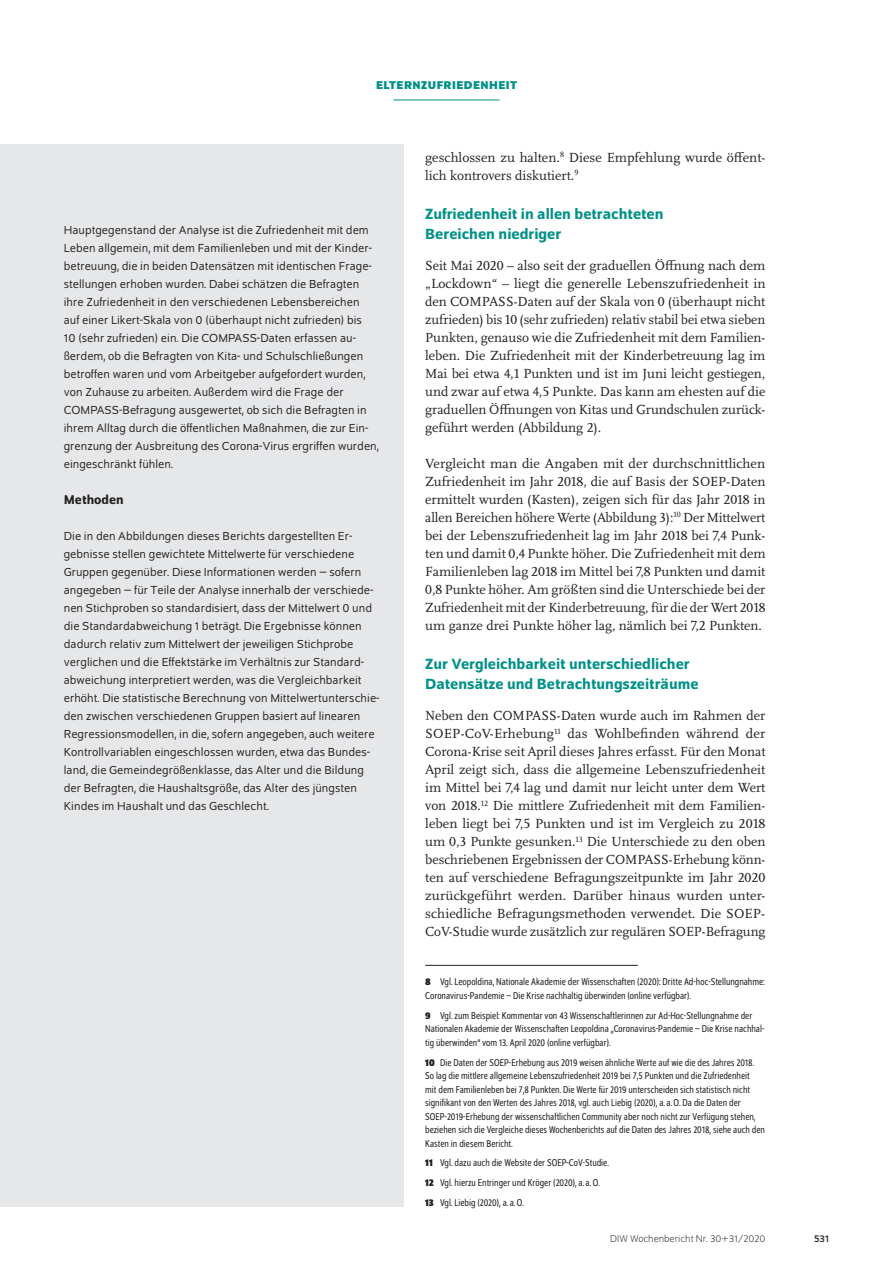
<style>
.page{position:relative;width:893px;height:1263px;background:#fff}
.page>*{position:absolute;margin:0;border:0;box-sizing:border-box;transform-origin:0 0}
.t1{font:500 15.75px/19.5px "Schumpeter";color:#009188}
.t2{font:13.8px/18px "Scala Pro";color:#231f20;text-align:justify}
.t3{font:500 13.5px "Schumpeter";color:#231f20}
.t4{font:12.3px/18px "Schumpeter Blond";letter-spacing:.005em;color:#231f20}
.t5{font:700 12px "Schumpeter";color:#009188}
.t6{font:semi-condensed 10.5px/13.5px "Schumpeter Blond";color:#231f20}
.t7{font:300 10.5px "Schumpeter";color:#231f20}
.t8{font:10.5px "Schumpeter";color:#231f20}
.s1{font-family:"Schumpeter";font-weight:700}
</style>
<div class="page">
<hr style="left:393px;top:100px;width:107px;height:1px;background:#009188">
<div style="left:0;top:144px;width:54px;height:1062px;background:#e6e7e9"></div>
<hr style="left:425px;top:965px;width:213px;height:1px;background:#231f20">
<div style="left:30px;top:144px;width:374px;height:1062px;background:#e6e7e9"></div>
<p class="t5" style="left:376px;top:79px;width:16px">ELTERNZUFRIEDENHEIT</p>
<p class="t4" style="left:64px;top:221px;width:317px">Hauptgegenstand der Analyse ist die Zufriedenheit mit dem Leben allgemein, mit dem Familienleben und mit der Kinder&shy;betreuung, die in beiden Datensätzen mit identischen Frage&shy;stellungen erhoben wurden. Dabei schätzen die Befragten ihre Zufriedenheit in den verschiedenen Lebensbereichen<br>auf einer Likert-Skala von 0 (überhaupt nicht zufrieden) bis<br>10 (sehr zufrieden) ein. Die COMPASS-Daten erfassen au&shy;ßerdem, ob die Befragten von Kita- und Schulschließungen betroffen waren und vom Arbeitgeber aufgefordert wurden, von Zuhause zu arbeiten. Außerdem wird die Frage der COMPASS-Befragung ausgewertet, ob sich die Befragten in ihrem Alltag durch die öffentlichen Maßnahmen, die zur Ein&shy;grenzung der Ausbreitung des Corona-Virus ergriffen wurden, eingeschränkt fühlen.</p>
<p class="t3" style="left:64px;top:493px;width:61px">Methoden</p>
<p class="t4" style="left:64px;top:527px;width:317px">Die in den Abbildungen dieses Berichts dargestellten Er&shy;gebnisse stellen gewichtete Mittelwerte für verschiedene Gruppen gegenüber. Diese Informationen werden – sofern angegeben – für Teile der Analyse innerhalb der verschiede&shy;nen Stichproben so standardisiert, dass der Mittelwert 0 und die Standardabweichung 1 beträgt. Die Ergebnisse können dadurch relativ zum Mittelwert der jeweiligen Stichprobe verglichen und die Effektstärke im Verhältnis zur Standard&shy;abweichung interpretiert werden, was die Vergleichbarkeit erhöht. Die statistische Berechnung von Mittelwertunterschie&shy;den zwischen verschiedenen Gruppen basiert auf linearen Regressionsmodellen, in die, sofern angegeben, auch weitere Kontrollvariablen eingeschlossen wurden, etwa das Bundes&shy;land, die Gemeindegrößenklasse, das Alter und die Bildung der Befragten, die Haushaltsgröße, das Alter des jüngsten Kindes im Haushalt und das Geschlecht.</p>
<p class="t2" style="left:425px;top:148px;width:342px">geschlossen zu halten.<sup>8</sup> Diese Empfehlung wurde öffent&shy;lich kontrovers diskutiert.<sup>9</sup></p>
<p class="t1" style="left:425px;top:204px;width:240px">Zufriedenheit in allen betrachteten<br>Bereichen niedriger</p>
<p class="t2" style="left:425px;top:256px;width:342px">Seit Mai 2020 – also seit der graduellen Öffnung nach dem „Lockdown“ – liegt die generelle Lebenszufriedenheit in den COMPASS-Daten auf der Skala von 0 (überhaupt nicht zufrieden) bis 10 (sehr zufrieden) relativ stabil bei etwa sieben Punkten, genauso wie die Zufriedenheit mit dem Familien&shy;leben. Die Zufriedenheit mit der Kinderbetreuung lag im Mai bei etwa 4,1 Punkten und ist im Juni leicht gestiegen, und zwar auf etwa 4,5 Punkte. Das kann am ehesten auf die graduellen Öffnungen von Kitas und Grundschulen zurück&shy;geführt werden (Abbildung 2).</p>
<p class="t2" style="left:425px;top:454px;width:342px">Vergleicht man die Angaben mit der durchschnittlichen Zufriedenheit im Jahr 2018, die auf Basis der SOEP-Daten ermittelt wurden (Kasten), zeigen sich für das Jahr 2018 in allen Bereichen höhere Werte (Abbildung 3):<sup>10</sup> Der Mittelwert bei der Lebenszufriedenheit lag im Jahr 2018 bei 7,4 Punk&shy;ten und damit 0,4 Punkte höher. Die Zufriedenheit mit dem Familienleben lag 2018 im Mittel bei 7,8 Punkten und damit 0,8 Punkte höher. Am größten sind die Unterschiede bei der Zufriedenheit mit der Kinderbetreuung, für die der Wert 2018 um ganze drei Punkte höher lag, nämlich bei 7,2 Punkten.</p>
<p class="t1" style="left:425px;top:654px;width:275px">Zur Vergleichbarkeit unterschiedlicher<br>Datensätze und Betrachtungszeiträume</p>
<p class="t2" style="left:425px;top:706px;width:342px">Neben den COMPASS-Daten wurde auch im Rahmen der SOEP-CoV-Erhebung<sup>11</sup> das Wohlbefinden während der Corona-Krise seit April dieses Jahres erfasst. Für den Monat April zeigt sich, dass die allgemeine Lebenszufriedenheit im Mittel bei 7,4 lag und damit nur leicht unter dem Wert von 2018.<sup>12</sup> Die mittlere Zufriedenheit mit dem Familien&shy;leben liegt bei 7,5 Punkten und ist im Vergleich zu 2018 um 0,3 Punkte gesunken.<sup>13</sup> Die Unterschiede zu den oben beschriebenen Ergebnissen der COMPASS-Erhebung könn&shy;ten auf verschiedene Befragungszeitpunkte im Jahr 2020 zurückgeführt werden. Darüber hinaus wurden unter&shy;schiedliche Befragungsmethoden verwendet. Die SOEP-CoV-Studie wurde zusätzlich zur regulären SOEP-Befragung</p>
<p class="t6" style="left:425px;top:975px;width:341px"><span class="s1">8</span> Vgl. Leopoldina, Nationale Akademie der Wissenschaften (2020): Dritte Ad-hoc-Stellungnahme:<br>Coronavirus-Pandemie – Die Krise nachhaltig überwinden (online verfügbar).</p>
<p class="t6" style="left:425px;top:1009px;width:341px"><span class="s1">9</span> Vgl. zum Beispiel: Kommentar von 43 Wissenschaftlerinnen zur Ad-Hoc-Stellungnahme der<br>Nationalen Akademie der Wissenschaften Leopoldina „Coronavirus-Pandemie – Die Krise nachhal&shy;tig überwinden“ vom 13. April 2020 (online verfügbar).</p>
<p class="t6" style="left:425px;top:1056px;width:341px"><span class="s1">10</span> Die Daten der SOEP-Erhebung aus 2019 weisen ähnliche Werte auf wie die des Jahres 2018.<br>So lag die mittlere allgemeine Lebenszufriedenheit 2019 bei 7,5 Punkten und die Zufriedenheit<br>mit dem Familienleben bei 7,8 Punkten. Die Werte für 2019 unterscheiden sich statistisch nicht signifikant von den Werten des Jahres 2018, vgl. auch Liebig (2020), a.a.O. Da die Daten der SOEP-2019-Erhebung der wissenschaftlichen Community aber noch nicht zur Verfügung stehen, beziehen sich die Vergleiche dieses Wochenberichts auf die Daten des Jahres 2018, siehe auch den Kasten in diesem Bericht.</p>
<p class="t6" style="left:425px;top:1153px;width:185px;line-height:20px"><span class="s1">11</span> Vgl. dazu auch die Website der SOEP-CoV-Studie.<br><span class="s1">12</span> Vgl. hierzu Entringer und Kröger (2020), a.a.O.<br><span class="s1">13</span> Vgl. Liebig (2020), a.a.O.</p>
<p class="t7" style="left:610px;top:1234px;width:157px">DIW Wochenbericht Nr. 30+31/2020</p>
<p class="t8" style="left:814px;top:1233px;width:16px">531</p>
</div>
